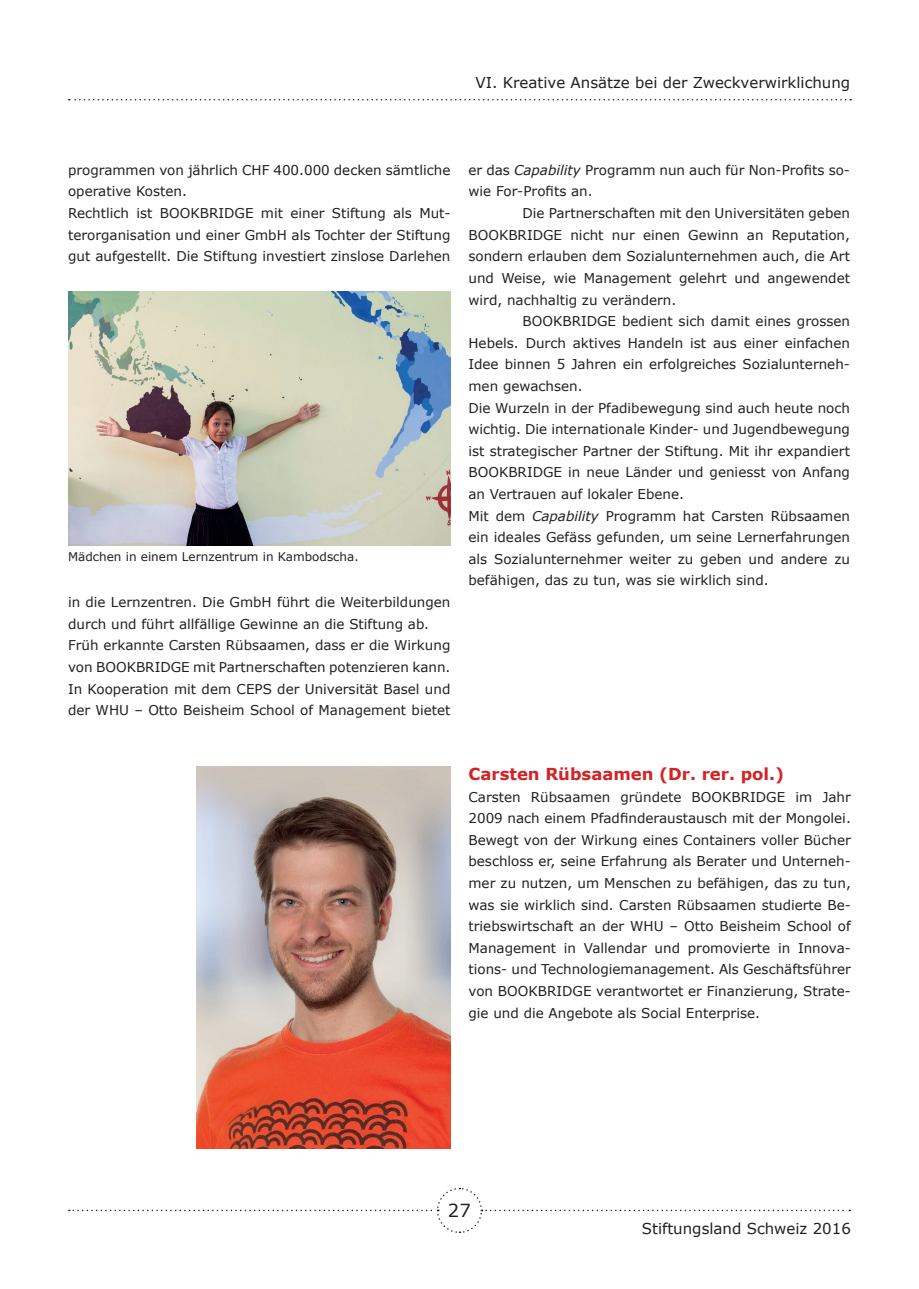
<style>
.page{position:relative;width:919px;height:1289px;background:#fff}
.page>*{position:absolute;margin:0;border:0;box-sizing:border-box;transform-origin:0 0}
.t1{font:18px "Verdana";color:#231f20}
.t2{font:700 16.5px "Verdana";color:#d32327}
.t3{font:15px "Verdana";color:#231f20}
.t4{font:13.5px/21.6px "Verdana";color:#231f20}
.t5{font:12px "Verdana";color:#231f20}
.s1{font-style:italic}
</style>
<div class="page">
<svg style="left:69px;top:1187px;width:781px;height:46px"></svg>
<svg style="left:69px;top:99px;width:782px;height:1px"></svg>
<img style="left:196px;top:766px;width:254px;height:382px">
<img style="left:68px;top:291px;width:382px;height:254px">
<p class="t3" style="left:475px;top:73px;width:376px">VI. Kreative Ansätze bei der Zweckverwirklichung</p>
<p class="t4" style="left:68px;top:159px;width:384px">programmen von jährlich CHF 400.000 decken sämtliche operative Kosten.<br>Rechtlich ist BOOKBRIDGE mit einer Stiftung als Mut&shy;terorganisation und einer GmbH als Tochter der Stiftung gut aufgestellt. Die Stiftung investiert zinslose Darlehen</p>
<p class="t5" style="left:68px;top:549px;width:292px">Mädchen in einem Lernzentrum in Kambodscha.</p>
<p class="t4" style="left:68px;top:591px;width:384px">in die Lernzentren. Die GmbH führt die Weiterbildungen durch und führt allfällige Gewinne an die Stiftung ab.<br>Früh erkannte Carsten Rübsaamen, dass er die Wirkung von BOOKBRIDGE mit Partnerschaften potenzieren kann.<br>In Kooperation mit dem CEPS der Universität Basel und der WHU – Otto Beisheim School of Management bietet</p>
<p class="t4" style="left:468px;top:159px;width:383px">er das <span class="s1">Capability</span> Programm nun auch für Non-Profits so-</p>
<p class="t4" style="left:468px;top:181px;width:126px">wie For-Profits an.</p>
<p class="t4" style="left:522px;top:202px;width:329px">Die Partnerschaften mit den Universitäten geben</p>
<p class="t4" style="left:468px;top:224px;width:383px">BOOKBRIDGE nicht nur einen Gewinn an Reputation,</p>
<p class="t4" style="left:468px;top:246px;width:383px">sondern erlauben dem Sozialunternehmen auch, die Art</p>
<p class="t4" style="left:468px;top:267px;width:383px">und Weise, wie Management gelehrt und angewendet</p>
<p class="t4" style="left:468px;top:289px;width:209px">wird, nachhaltig zu verändern.</p>
<p class="t4" style="left:522px;top:310px;width:329px">BOOKBRIDGE bedient sich damit eines grossen</p>
<p class="t4" style="left:468px;top:332px;width:383px">Hebels. Durch aktives Handeln ist aus einer einfachen</p>
<p class="t4" style="left:468px;top:354px;width:383px">Idee binnen 5 Jahren ein erfolgreiches Sozialunterneh-</p>
<p class="t4" style="left:468px;top:375px;width:116px">men gewachsen.</p>
<p class="t4" style="left:468px;top:397px;width:383px">Die Wurzeln in der Pfadibewegung sind auch heute noch</p>
<p class="t4" style="left:468px;top:418px;width:383px">wichtig. Die internationale Kinder- und Jugendbewegung</p>
<p class="t4" style="left:468px;top:440px;width:383px">ist strategischer Partner der Stiftung. Mit ihr expandiert</p>
<p class="t4" style="left:468px;top:462px;width:383px">BOOKBRIDGE in neue Länder und geniesst von Anfang</p>
<p class="t4" style="left:468px;top:483px;width:217px">an Vertrauen auf lokaler Ebene.</p>
<p class="t4" style="left:468px;top:505px;width:383px">Mit dem <span class="s1">Capability</span> Programm hat Carsten Rübsaamen</p>
<p class="t4" style="left:468px;top:526px;width:383px">ein ideales Gefäss gefunden, um seine Lernerfahrungen</p>
<p class="t4" style="left:468px;top:548px;width:383px">als Sozialunternehmer weiter zu geben und andere zu</p>
<p class="t4" style="left:468px;top:570px;width:302px">befähigen, das zu tun, was sie wirklich sind.</p>
<p class="t2" style="left:468px;top:763px;width:317px">Carsten Rübsaamen (Dr. rer. pol.)</p>
<p class="t4" style="left:468px;top:786px;width:384px;text-align:justify">Carsten Rübsaamen gründete BOOKBRIDGE im Jahr 2009 nach einem Pfadfinderaustausch mit der Mongolei.<br>Bewegt von der Wirkung eines Containers voller Bücher beschloss er, seine Erfahrung als Berater und Unterneh&shy;mer zu nutzen, um Menschen zu befähigen, das zu tun, was sie wirklich sind. Carsten Rübsaamen studierte Be&shy;triebswirtschaft an der WHU – Otto Beisheim School of Management in Vallendar und promovierte in Innova&shy;tions- und Technologiemanagement. Als Geschäftsführer von BOOKBRIDGE verantwortet er Finanzierung, Strate&shy;gie und die Angebote als Social Enterprise.</p>
<h1 class="t1" style="left:448px;top:1199px;width:24px">27</h1>
<p class="t3" style="left:641px;top:1218px;width:210px">Stiftungsland Schweiz 2016</p>
</div>
